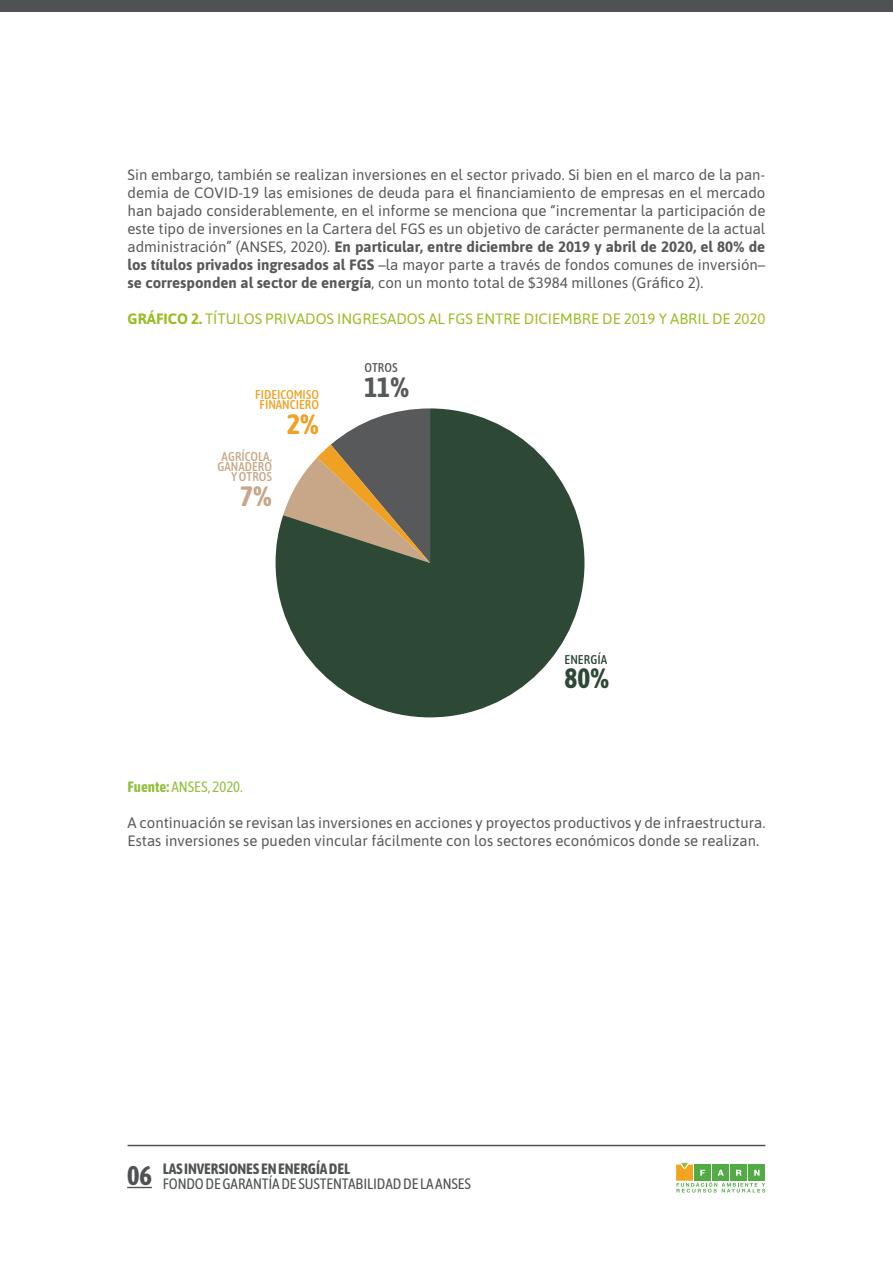
<style>
.page{position:relative;width:893px;height:1263px;background:#fff}
.page>*{position:absolute;margin:0;border:0;box-sizing:border-box;transform-origin:0 0}
.t1{font:700 condensed 27.9px "Asap";color:#2e4836}
.t2{font:700 condensed 27.9px "Asap";color:#58595b}
.t3{font:700 condensed 27.9px "Asap";color:#c7a788}
.t4{font:700 condensed 27.9px "Asap";color:#f0a124}
.TEXTO{font:15px/18px "Asap";color:#57585a;text-align:justify}
.TEXTO-2{font:15px "Asap";color:#9bbc22}
.t5{font:condensed 15px/15px "Asap";letter-spacing:-.01em;color:#4f5252}
.TEXTO-3{font:condensed 15px "Asap";color:#93c03f}
.t6{font:500 condensed 12.75px/10.2px "Asap";color:#c7a788;text-align:right}
.t7{font:500 condensed 12.75px/10.2px "Asap";color:#f0a124;text-align:center}
.t8{font:500 condensed 12.75px "Asap";color:#2e4836}
.t9{font:500 condensed 12.75px "Asap";color:#58595b}
.s1{font-weight:700}
</style>
<div class="page">
<svg style="left:676px;top:1163px;width:89px;height:29px"></svg>
<hr style="left:128px;top:1145px;width:637px;height:1px;background:#4f5252">
<svg style="left:127px;top:1187px;width:25px;height:1px"></svg>
<div style="left:0;top:0;width:893px;height:12px;background:#4f5252"></div>
<svg style="left:276px;top:408px;width:308px;height:309px;fill:#2e4836"></svg>
<p class="TEXTO" style="left:128px;top:165px;width:639px">Sin embargo, también se realizan inversiones en el sector privado. Si bien en el marco de la pan&shy;demia de COVID-19 las emisiones de deuda para el financiamiento de empresas en el mercado han bajado considerablemente, en el informe se menciona que “incrementar la participación de este tipo de inversiones en la Cartera del FGS es un objetivo de carácter permanente de la actual administración” (ANSES, 2020). <span class="s1">En particular, entre diciembre de 2019 y abril de 2020, el 80% de los títulos privados ingresados al FGS</span> –la mayor parte a través de fondos comunes de inversión– <span class="s1">se corresponden al sector de energía</span>, con un monto total de $3984 millones (Gráfico 2).</p>
<p class="TEXTO-2" style="left:128px;top:308px;width:639px"><span class="s1">GRÁFICO 2.</span> TÍTULOS PRIVADOS INGRESADOS AL FGS ENTRE DICIEMBRE DE 2019 Y ABRIL DE 2020</p>
<p class="t7" style="left:255px;top:389px;width:65px">FIDEICOMISO<br>FINANCIERO</p>
<p class="t4" style="left:287px;top:406px;width:34px">2%</p>
<p class="t6" style="left:217px;top:451px;width:56px">AGRÍCOLA,<br>GANADERO<br>Y OTROS</p>
<p class="t3" style="left:240px;top:478px;width:34px">7%</p>
<p class="t9" style="left:364px;top:359px;width:35px">OTROS</p>
<p class="t2" style="left:364px;top:369px;width:46px">11%</p>
<p class="t8" style="left:565px;top:651px;width:44px">ENERGÍA</p>
<p class="t1" style="left:565px;top:660px;width:46px">80%</p>
<p class="TEXTO-3" style="left:128px;top:777px;width:117px"><span class="s1">Fuente:</span> ANSES, 2020.</p>
<p class="TEXTO" style="left:128px;top:813px;width:639px">A continuación se revisan las inversiones en acciones y proyectos productivos y de infraestructura.<br>Estas inversiones se pueden vincular fácilmente con los sectores económicos donde se realizan.</p>
<p class="t5" style="left:127px;top:1160px;width:345px;text-indent:36px"><span class="s1">LAS INVERSIONES EN ENERGÍA DEL<br></span><sup>06</sup> FONDO DE GARANTÍA DE SUSTENTABILIDAD DE LA ANSES</p>
</div>
